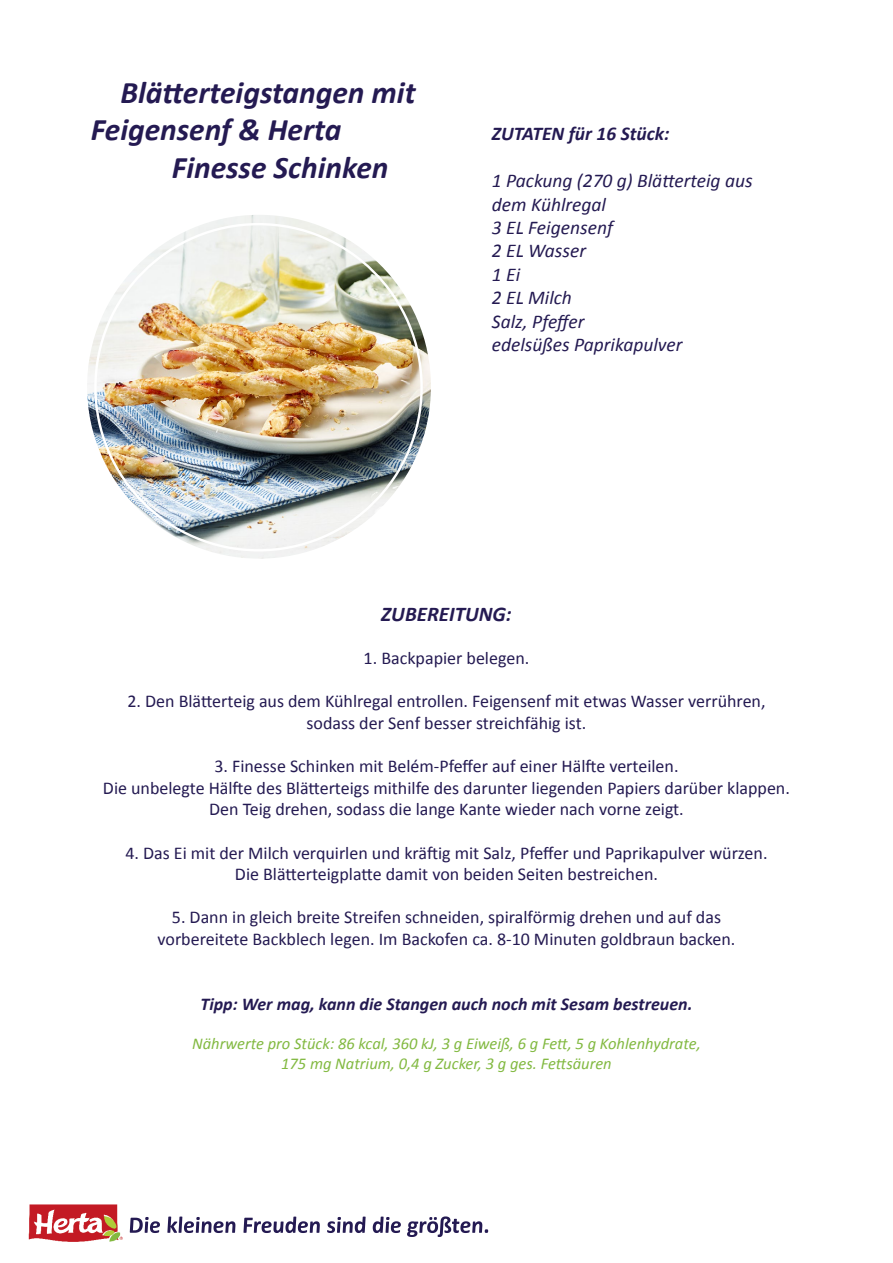
<style>
.page{position:relative;width:893px;height:1263px;background:#fff}
.page>*{position:absolute;margin:0;border:0;box-sizing:border-box;transform-origin:0 0}
.t1{font:italic 700 31.5px/37.8px "Calibri";color:#241a52}
.t2{font:italic 700 21px "Calibri";color:#241a52}
.t3{font:italic 19.5px/23.4px "Calibri";color:#241a52}
.t4{font:italic 700 19.5px "Calibri";color:#241a52}
.t5{font:18px/21.6px "Calibri";color:#241a52;text-align:center}
.t6{font:italic 700 18px "Calibri";color:#241a52}
.t7{font:italic 16.5px/19.8px "Calibri";color:#82b941;text-align:center}
</style>
<div class="page">
<img style="left:87px;top:215px;width:344px;height:344px;border-radius:172px">
<svg style="left:130px;top:1216px;width:358px;height:21px"></svg>
<img style="left:28px;top:1204px;width:95px;height:38px">
<h1 class="t1" style="left:91px;top:73px;width:326px;text-indent:30px">Blätterteigstangen mit<br>Feigensenf &amp; Herta</h1>
<h1 class="t1" style="left:172px;top:149px;width:218px">Finesse Schinken</h1>
<p class="t4" style="left:492px;top:122px;width:179px">ZUTATEN für 16 Stück:</p>
<p class="t3" style="left:492px;top:168px;width:262px">1 Packung (270 g) Blätterteig aus dem Kühlregal<br>3 EL Feigensenf<br>2 EL Wasser<br>1 Ei<br>2 EL Milch<br>Salz, Pfeffer<br>edelsüßes Paprikapulver</p>
<p class="t2" style="left:381px;top:601px;width:132px">ZUBEREITUNG:</p>
<p class="t5" style="left:364px;top:647px;width:167px">1. Backpapier belegen.</p>
<p class="t5" style="left:127px;top:691px;width:640px">2. Den Blätterteig aus dem Kühlregal entrollen. Feigensenf mit etwas Wasser verrühren, sodass der Senf besser streichfähig ist.</p>
<p class="t5" style="left:103px;top:755px;width:688px">3. Finesse Schinken mit Belém-Pfeffer auf einer Hälfte verteilen.<br>Die unbelegte Hälfte des Blätterteigs mithilfe des darunter liegenden Papiers darüber klappen.<br>Den Teig drehen, sodass die lange Kante wieder nach vorne zeigt.</p>
<p class="t5" style="left:125px;top:842px;width:644px">4. Das Ei mit der Milch verquirlen und kräftig mit Salz, Pfeffer und Paprikapulver würzen.<br>Die Blätterteigplatte damit von beiden Seiten bestreichen.</p>
<p class="t5" style="left:158px;top:907px;width:579px">5. Dann in gleich breite Streifen schneiden, spiralförmig drehen und auf das vorbereitete Backblech legen. Im Backofen ca. 8-10 Minuten goldbraun backen.</p>
<p class="t6" style="left:200px;top:992px;width:494px">Tipp: Wer mag, kann die Stangen auch noch mit Sesam bestreuen.</p>
<p class="t7" style="left:192px;top:1033px;width:510px">Nährwerte pro Stück: 86 kcal, 360 kJ, 3 g Eiweiß, 6 g Fett, 5 g Kohlenhydrate,<br>175 mg Natrium, 0,4 g Zucker, 3 g ges. Fettsäuren</p>
</div>
